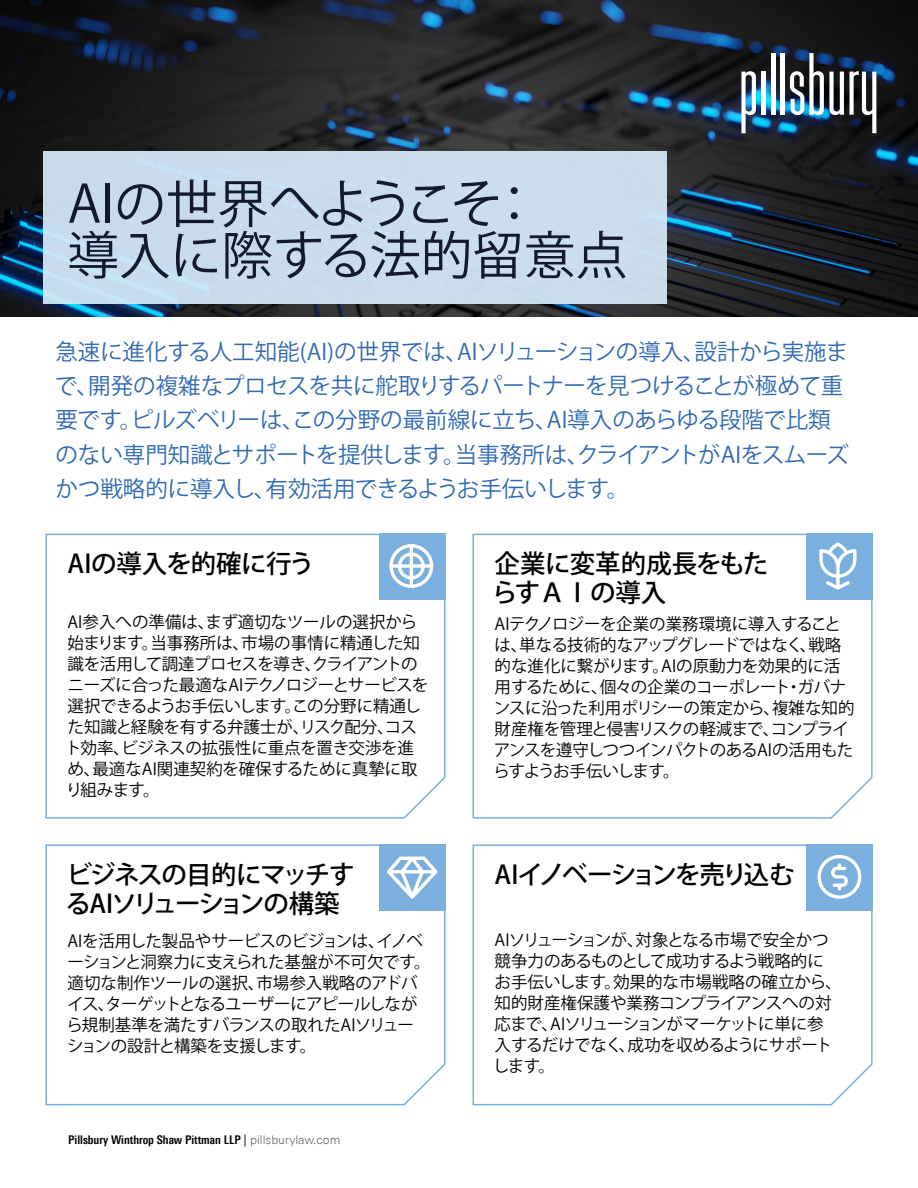
<style>
.page{position:relative;width:918px;height:1188px;background:#fff}
.page>*{position:absolute;margin:0;border:0;box-sizing:border-box;transform-origin:0 0}
.t1{font:100 condensed 60px "Univers Next Pro";color:#fff}
.t2{font:51.45px/51.4px "Koz Go Pro";color:#131b2b}
.t3{font:500 25.5px/28.5px "Koz Go Pro";letter-spacing:-.06em;color:#000}
.t4{font:500 25.5px/28.5px "Koz Go Pro";letter-spacing:-.01em;color:#000}
.t5{font:500 25.5px "Koz Go Pro";letter-spacing:-.08em;color:#000}
.t6{font:500 25.5px "Koz Go Pro";letter-spacing:-.015em;color:#000}
.t7{font:22.5px/34.5px "Koz Go Pro";letter-spacing:-.015em;color:#3069b3}
.t8{font:16.5px/21px "Koz Go Pro";letter-spacing:-.02em;color:#000}
.t9{font:700 condensed 12px "Univers Next Pro";color:#000}
.s1{font-weight:400}
.s2{font-weight:300;font-stretch:normal;color:#636466}
</style>
<div class="page">
<svg style="left:45px;top:533px;width:401px;height:286px"></svg>
<svg style="left:45px;top:844px;width:401px;height:262px"></svg>
<svg style="left:472px;top:533px;width:401px;height:286px"></svg>
<svg style="left:472px;top:844px;width:401px;height:262px"></svg>
<img style="left:0;top:0;width:918px;height:316px">
<div style="left:44px;top:151px;width:623px;height:152px;background:#c9ddeb"></div>
<div style="left:806px;top:534px;width:67px;height:66px;background:#7bafde"></div>
<div style="left:379px;top:534px;width:67px;height:66px;background:#7bafde"></div>
<div style="left:379px;top:844px;width:67px;height:67px;background:#7bafde"></div>
<div style="left:806px;top:844px;width:67px;height:67px;background:#7bafde"></div>
<hr style="left:781px;top:53px;width:4px;height:62px;background:#fff">
<hr style="left:771px;top:53px;width:4px;height:62px;background:#fff">
<hr style="left:762px;top:72px;width:4px;height:43px;background:#fff">
<svg style="left:741px;top:71px;width:15px;height:62px"></svg>
<svg style="left:790px;top:53px;width:86px;height:80px"></svg>
<h2 class="t2" style="left:68px;top:180px;width:561px">AIの世界へようこそ：<br>導入に際する法的留意点</h2>
<h1 class="t1" style="left:63px;top:206px;width:11px">`</h1>
<h3 class="t7" style="left:55px;top:335px;width:796px">急速に進化する人工知能(AI)の世界では、AIソリューションの導入、設計から実施まで、開発の複雑なプロセスを共に舵取りするパートナーを見つけることが極めて重要です。ピルズベリーは、この分野の最前線に立ち、AI導入のあらゆる段階で比類のない専門知識とサポートを提供します。当事務所は、クライアントがAIをスムーズかつ戦略的に導入し、有効活用できるようお手伝いします。</h3>
<h3 class="t6" style="left:68px;top:548px;width:248px">AIの導入を的確に行う</h3>
<p class="t8" style="left:65px;top:612px;width:365px">AI参入への準備は、まず適切なツールの選択から始まります。当事務所は、市場の事情に精通した知識を活用して調達プロセスを導き、クライアントのニーズに合った最適なAIテクノロジーとサービスを選択できるようお手伝いします。この分野に精通した知識と経験を有する弁護士が、リスク配分、コスト効率、ビジネスの拡張性に重点を置き交渉を進め、最適なAI関連契約を確保するために真摯に取り組みます。</p>
<h3 class="t3" style="left:65px;top:862px;width:291px">ビジネスの目的にマッチするAIソリューションの構築</h3>
<p class="t8" style="left:66px;top:931px;width:366px">AIを活用した製品やサービスのビジョンは、イノベーションと洞察力に支えられた基盤が不可欠です。適切な制作ツールの選択、市場参入戦略のアドバイス、ターゲットとなるユーザーにアピールしながら規制基準を満たすバランスの取れたAIソリューションの設計と構築を支援します。</p>
<p class="t9" style="left:68px;top:1133px;width:274px">Pillsbury Winthrop Shaw Pittman LLP <span class="s1">|</span> <span class="s2">pillsburylaw.com</span></p>
<h3 class="t4" style="left:492px;top:551px;width:278px">企業に変革的成長をもたらすＡＩの導入</h3>
<p class="t8" style="left:493px;top:613px;width:363px">AIテクノロジーを企業の業務環境に導入することは、単なる技術的なアップグレードではなく、戦略的な進化に繋がります。AIの原動力を効果的に活用するために、個々の企業のコーポレート・ガバナンスに沿った利用ポリシーの策定から、複雑な知的財産権を管理と侵害リスクの軽減まで、コンプライアンスを遵守しつつインパクトのあるAIの活用もたらすようお手伝いします。</p>
<h3 class="t5" style="left:495px;top:858px;width:302px">AIイノベーションを売り込む</h3>
<p class="t8" style="left:493px;top:930px;width:350px">AIソリューションが、対象となる市場で安全かつ競争力のあるものとして成功するよう戦略的にお手伝いします。効果的な市場戦略の確立から、知的財産権保護や業務コンプライアンスへの対応まで、AIソリューションがマーケットに単に参入するだけでなく、成功を収めるようにサポートします。</p>
</div>
